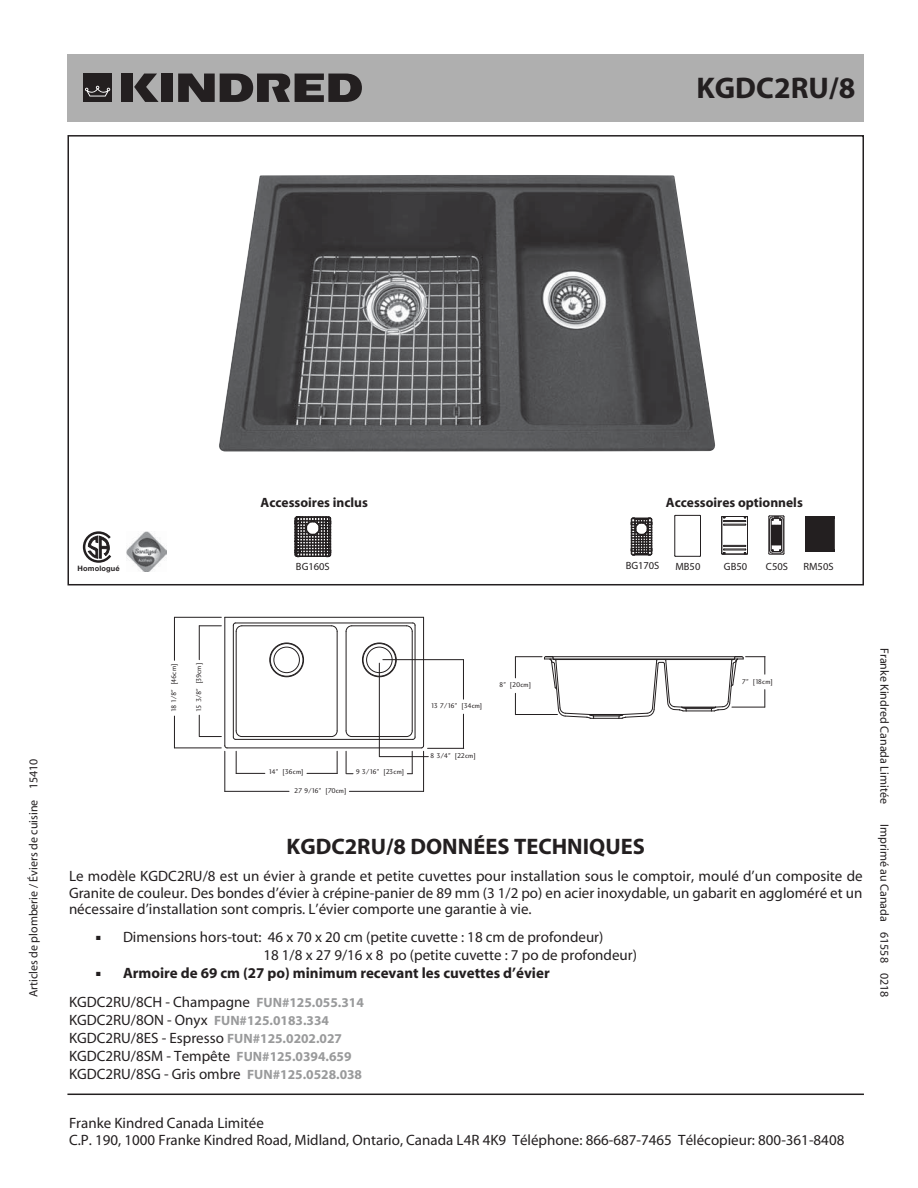
<style>
.page{position:relative;width:918px;height:1188px;background:#fff}
.page>*{position:absolute;margin:0;border:0;box-sizing:border-box;transform-origin:0 0}
.t1{font:700 30px "Myriad";color:#231f20}
.t2{font:700 22.5px "Myriad";color:#231f20}
.t3{font:15px/18px "Myriad";color:#231f20}
.t4{font:700 15px/28.8px "Myriad";color:#231f20}
.t5{font:700 13.5px "Myriad";color:#231f20}
.t6{font:12px "Myriad";color:#231f20}
.t7{font:10.5px "Myriad";color:#231f20}
.t8{font:700 7.5px "Helvetica Neue";letter-spacing:.02em;color:#231f20}
.t9{font:7.05px "Charlotte Sans Book Plain";color:#231f20}
.t10{font:7.05px "Charlotte Sans Book Plain";letter-spacing:-.04em;color:#231e1f}
.s1{font-weight:400}
.s2{font-size:13.5px;color:#999a9b}
.s3{font-weight:700;font-size:13.5px;color:#999a9b}
</style>
<div class="page">
<div style="left:68px;top:54px;width:796px;height:68px;background:#afafaf"></div>
<img style="left:219px;top:175px;width:497px;height:276px">
<div style="left:68px;top:135px;width:796px;height:450px;border:2px solid #231f20"></div>
<hr style="left:174px;top:617px;width:47px;height:1px;background:#231f20">
<hr style="left:175px;top:748px;width:46px;height:1px;background:#231f20">
<hr style="left:174px;top:617px;width:1px;height:43px;background:#231f20">
<hr style="left:174px;top:716px;width:1px;height:32px;background:#231f20">
<svg style="left:199px;top:625px;width:22px;height:1px"></svg>
<hr style="left:199px;top:626px;width:1px;height:34px;background:#231f20">
<hr style="left:224px;top:751px;width:1px;height:40px;background:#231f20">
<hr style="left:423px;top:751px;width:1px;height:41px;background:#231f20">
<hr style="left:225px;top:791px;width:64px;height:1px;background:#231f20">
<hr style="left:349px;top:791px;width:75px;height:1px;background:#231f20">
<svg style="left:337px;top:751px;width:1px;height:22px"></svg>
<hr style="left:307px;top:773px;width:30px;height:1px;background:#231f20">
<hr style="left:352px;top:625px;width:55px;height:1px;background:#231f20">
<div style="left:366px;top:647px;width:26px;height:26px;border:1px solid #231f20;border-radius:50%"></div>
<div style="left:363px;top:643px;width:33px;height:34px;border:1px solid #231f20;border-radius:50%"></div>
<div style="left:362px;top:643px;width:35px;height:34px;border:1px solid #231f20;border-radius:50%"></div>
<hr style="left:236px;top:739px;width:177px;height:1px;background:#231f20">
<hr style="left:242px;top:736px;width:89px;height:1px;background:#231f20">
<div style="left:269px;top:643px;width:35px;height:34px;border:1px solid #231f20;border-radius:50%"></div>
<div style="left:270px;top:643px;width:33px;height:34px;border:1px solid #231f20;border-radius:50%"></div>
<div style="left:274px;top:647px;width:26px;height:26px;border:1px solid #231f20;border-radius:50%"></div>
<svg style="left:331px;top:730px;width:7px;height:7px"></svg>
<hr style="left:242px;top:625px;width:89px;height:1px;background:#231f20">
<hr style="left:227px;top:748px;width:194px;height:1px;background:#231f20">
<hr style="left:225px;top:617px;width:199px;height:1px;background:#231f20">
<hr style="left:236px;top:623px;width:177px;height:1px;background:#231f20">
<hr style="left:346px;top:631px;width:1px;height:100px;background:#231f20">
<hr style="left:337px;top:631px;width:1px;height:100px;background:#231f20">
<hr style="left:236px;top:631px;width:1px;height:100px;background:#231f20">
<hr style="left:224px;top:617px;width:1px;height:129px;background:#231f20">
<hr style="left:233px;top:625px;width:1px;height:112px;background:#231f20">
<svg style="left:199px;top:715px;width:66px;height:59px"></svg>
<svg style="left:233px;top:622px;width:10px;height:10px"></svg>
<svg style="left:331px;top:625px;width:7px;height:7px"></svg>
<svg style="left:345px;top:625px;width:7px;height:7px"></svg>
<hr style="left:415px;top:625px;width:1px;height:112px;background:#231f20">
<hr style="left:412px;top:631px;width:1px;height:100px;background:#231f20">
<hr style="left:423px;top:617px;width:1px;height:129px;background:#231f20">
<svg style="left:345px;top:730px;width:79px;height:44px"></svg>
<svg style="left:406px;top:622px;width:10px;height:10px"></svg>
<svg style="left:515px;top:656px;width:250px;height:63px"></svg>
<hr style="left:550px;top:659px;width:188px;height:1px;background:#231f20">
<hr style="left:383px;top:659px;width:81px;height:1px;background:#231f20">
<hr style="left:428px;top:748px;width:36px;height:1px;background:#231f20">
<hr style="left:463px;top:660px;width:1px;height:39px;background:#231f20">
<hr style="left:463px;top:714px;width:1px;height:34px;background:#231f20">
<hr style="left:379px;top:663px;width:1px;height:94px;background:#231f20">
<hr style="left:379px;top:756px;width:49px;height:1px;background:#231f20">
<hr style="left:67px;top:1094px;width:797px;height:1px;background:#231f20">
<svg style="left:134px;top:74px;width:25px;height:28px"></svg>
<div style="left:161px;top:74px;width:12px;height:28px;background:#231f20"></div>
<svg style="left:178px;top:74px;width:184px;height:28px"></svg>
<div style="left:84px;top:74px;width:28px;height:28px;background:#231f20"></div>
<div style="left:121px;top:74px;width:12px;height:28px;background:#231f20"></div>
<svg style="left:85px;top:86px;width:25px;height:11px"></svg>
<svg style="left:82px;top:531px;width:32px;height:55px"></svg>
<svg style="left:294px;top:516px;width:37px;height:41px;background:#595657"></svg>
<svg style="left:631px;top:518px;width:22px;height:38px"></svg>
<svg style="left:721px;top:516px;width:27px;height:39px"></svg>
<hr style="left:700px;top:516px;width:1px;height:40px;background:#231f20">
<svg style="left:674px;top:555px;width:27px;height:2px"></svg>
<hr style="left:675px;top:516px;width:1px;height:40px;background:#231f20">
<svg style="left:674px;top:515px;width:27px;height:2px"></svg>
<div style="left:805px;top:517px;width:2px;height:35px;border:1px solid #231f20"></div>
<div style="left:807px;top:517px;width:1px;height:35px;border:1px solid #231f20"></div>
<div style="left:809px;top:517px;width:1px;height:35px;border:1px solid #231f20"></div>
<div style="left:810px;top:517px;width:1px;height:35px;border:1px solid #231f20"></div>
<div style="left:812px;top:517px;width:1px;height:35px;border:1px solid #231f20"></div>
<div style="left:814px;top:517px;width:1px;height:35px;border:1px solid #231f20"></div>
<div style="left:815px;top:517px;width:1px;height:35px;border:1px solid #231f20"></div>
<div style="left:817px;top:517px;width:1px;height:35px;border:1px solid #231f20"></div>
<div style="left:819px;top:517px;width:1px;height:35px;border:1px solid #231f20"></div>
<div style="left:820px;top:517px;width:1px;height:35px;border:1px solid #231f20"></div>
<div style="left:822px;top:517px;width:1px;height:35px;border:1px solid #231f20"></div>
<div style="left:823px;top:517px;width:2px;height:35px;border:1px solid #231f20"></div>
<div style="left:825px;top:517px;width:1px;height:35px;border:1px solid #231f20"></div>
<div style="left:827px;top:517px;width:1px;height:35px;border:1px solid #231f20"></div>
<div style="left:828px;top:517px;width:2px;height:35px;border:1px solid #231f20"></div>
<div style="left:830px;top:517px;width:1px;height:35px;border:1px solid #231f20"></div>
<div style="left:832px;top:517px;width:1px;height:35px;border:1px solid #231f20"></div>
<div style="left:833px;top:517px;width:1px;height:35px;border:1px solid #231f20"></div>
<div style="left:805px;top:550px;width:30px;height:2px;border:1px solid #231f20"></div>
<div style="left:805px;top:516px;width:30px;height:3px;border:1px solid #231f20"></div>
<hr style="left:784px;top:517px;width:1px;height:37px;background:#231f20">
<svg style="left:769px;top:516px;width:15px;height:38px"></svg>
<img style="left:126px;top:532px;width:41px;height:40px">
<h1 class="t1" style="left:696px;top:77px;width:161px">KGDC2RU/8</h1>
<p class="t5" style="left:261px;top:498px;width:109px">Accessoires inclus</p>
<p class="t8" style="left:78px;top:566px;width:44px">Homologué</p>
<p class="t7" style="left:296px;top:563px;width:35px">BG160S</p>
<p class="t5" style="left:666px;top:497px;width:139px">Accessoires optionnels</p>
<p class="t7" style="left:626px;top:562px;width:35px">BG170S</p>
<p class="t7" style="left:676px;top:562px;width:26px">MB50</p>
<p class="t7" style="left:724px;top:562px;width:25px">GB50</p>
<p class="t7" style="left:766px;top:563px;width:24px">C50S</p>
<p class="t7" style="left:804px;top:562px;width:32px">RM50S</p>
<p class="t6" style="left:29px;top:997px;width:240px;rotate:-90deg">Articles de plomberie / Éviers de cuisine 15410</p>
<p class="t9" style="left:171px;top:712px;width:50px;rotate:-90deg">18 1/8" [46cm]</p>
<p class="t9" style="left:196px;top:712px;width:50px;rotate:-90deg">15 3/8" [39cm]</p>
<p class="t9" style="left:268px;top:769px;width:37px">14" [36cm]</p>
<p class="t9" style="left:356px;top:769px;width:50px">9 3/16" [23cm]</p>
<p class="t9" style="left:294px;top:788px;width:54px">27 9/16" [70cm]</p>
<p class="t10" style="left:431px;top:703px;width:53px">13 7/16" [34cm]</p>
<p class="t10" style="left:430px;top:753px;width:47px">8 3/4" [22cm]</p>
<p class="t9" style="left:499px;top:682px;width:34px">8" [20cm]</p>
<p class="t9" style="left:742px;top:679px;width:33px">7" [18cm]</p>
<h2 class="t2" style="left:287px;top:838px;width:360px">KGDC2RU/8 DONNÉES TECHNIQUES</h2>
<p class="t3" style="left:69px;top:869px;width:795px;line-height:16.5px;text-align:justify">Le modèle KGDC2RU/8 est un évier à grande et petite cuvettes pour installation sous le comptoir, moulé d’un composite de Granite de couleur. Des bondes d’évier à crépine-panier de 89 mm (3 1/2 po) en acier inoxydable, un gabarit en aggloméré et un nécessaire d’installation sont compris. L’évier comporte une garantie à vie.</p>
<p class="t3" style="left:263px;top:929px;width:375px;text-indent:-140px">Dimensions hors-tout: 46 x 70 x 20 cm (petite cuvette : 18 cm de profondeur)<br>18 1/8 x 27 9/16 x 8 po (petite cuvette : 7 po de profondeur)</p>
<p class="t4" style="left:69px;top:959px;width:482px;text-indent:54px">Armoire de 69 cm (27 po) minimum recevant les cuvettes d’évier<br><span class="s1">KGDC2RU/8CH - Champagne</span> <span class="s2">FUN#125.055.314</span></p>
<p class="t3" style="left:69px;top:1011px;width:295px">KGDC2RU/8ON - Onyx <span class="s3">FUN#125.0183.334<br></span>KGDC2RU/8ES - Espresso <span class="s3">FUN#125.0202.027<br></span>KGDC2RU/8SM - Tempête <span class="s3">FUN#125.0394.659<br></span>KGDC2RU/8SG - Gris ombre <span class="s3">FUN#125.0528.038</span></p>
<p class="t3" style="left:69px;top:1116px;width:777px;line-height:16.5px">Franke Kindred Canada Limitée<br>C.P. 190, 1000 Franke Kindred Road, Midland, Ontario, Canada L4R 4K9 Téléphone: 866-687-7465 Télécopieur: 800-361-8408</p>
<p class="t6" style="left:889px;top:648px;width:157px;rotate:90deg">Franke Kindred Canada Limitée</p>
<p class="t6" style="left:889px;top:824px;width:175px;rotate:90deg">Imprimé au Canada 61558 0218</p>
</div>
